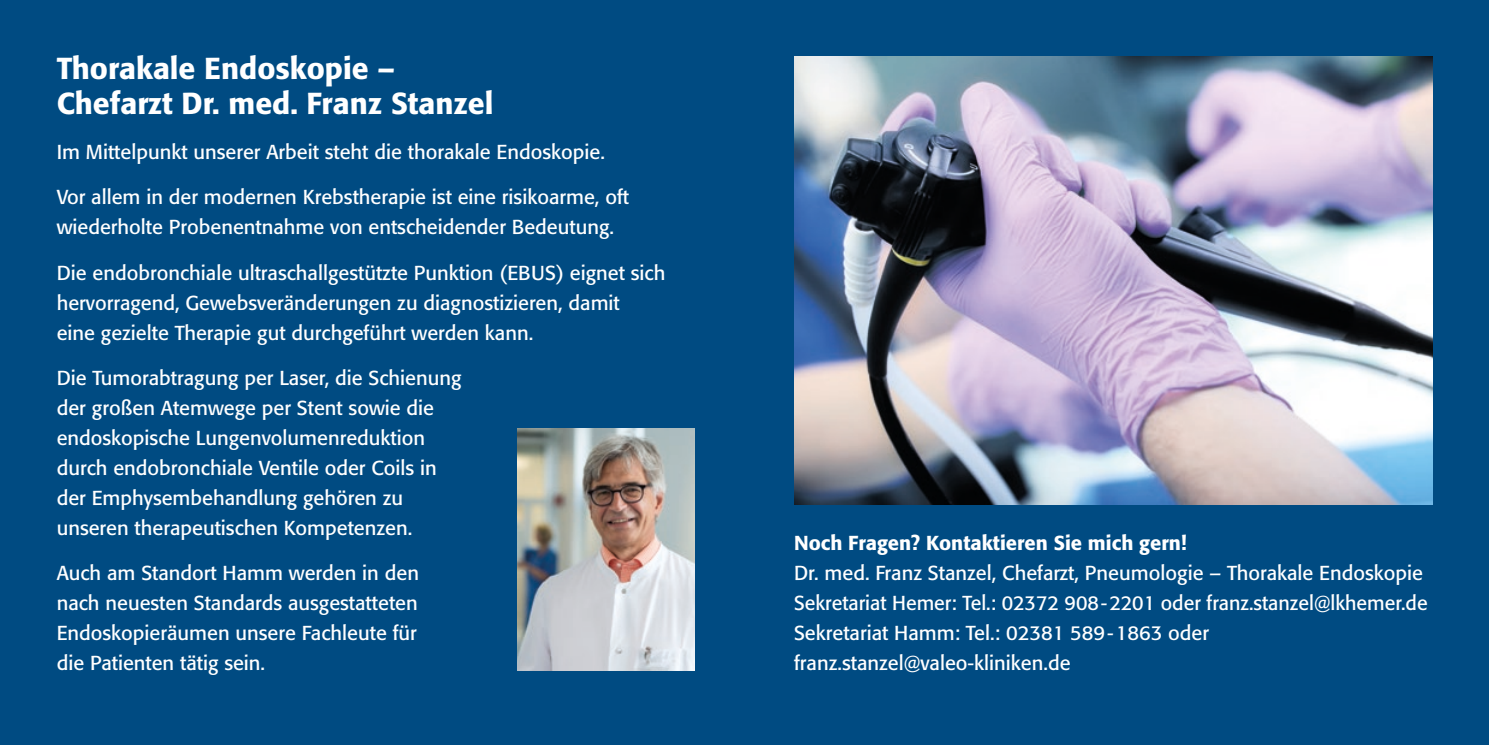
<style>
.page{position:relative;width:1489px;height:745px;background:#fff}
.page>*{position:absolute;margin:0;border:0;box-sizing:border-box;transform-origin:0 0}
.t1{font:500 30px/35px "Formata BQ";color:#fff}
.t2{font:20px/30px "Formata BQ";color:#fff}
.t3{font:500 20px "Formata BQ";color:#fff}
</style>
<div class="page">
<div style="left:0;top:0;width:1488px;height:744px;background:#004b82"></div>
<img style="left:794px;top:57px;width:637px;height:447px">
<img style="left:517px;top:428px;width:177px;height:241px">
<h1 class="t1" style="left:57px;top:51px;width:438px">Thorakale Endoskopie –<br>Chefarzt Dr. med. Franz Stanzel</h1>
<p class="t2" style="left:57px;top:137px;width:549px">Im Mittelpunkt unserer Arbeit steht die thorakale Endoskopie.</p>
<p class="t2" style="left:57px;top:182px;width:574px">Vor allem in der modernen Krebstherapie ist eine risikoarme, oft wiederholte Probenentnahme von entscheidender Bedeutung.</p>
<p class="t2" style="left:57px;top:257px;width:610px">Die endobronchiale ultraschallgestützte Punktion (EBUS) eignet sich hervorragend, Gewebsveränderungen zu diagnostizieren, damit<br>eine gezielte Therapie gut durchgeführt werden kann.</p>
<p class="t2" style="left:57px;top:362px;width:406px">Die Tumorabtragung per Laser, die Schienung der großen Atemwege per Stent sowie die endoskopische Lungenvolumenreduktion durch endobronchiale Ventile oder Coils in der Emphysembehandlung gehören zu unseren therapeutischen Kompetenzen.</p>
<p class="t2" style="left:57px;top:557px;width:364px;text-align:justify">Auch am Standort Hamm werden in den nach neuesten Standards ausgestatteten Endoskopieräumen unsere Fachleute für die Patienten tätig sein.</p>
<p class="t3" style="left:794px;top:530px;width:394px">Noch Fragen? Kontaktieren Sie mich gern!</p>
<p class="t2" style="left:794px;top:557px;width:635px">Dr. med. Franz Stanzel, Chefarzt, Pneumologie – Thorakale Endoskopie Sekretariat Hemer: Tel.: 02372 908-2201 oder franz.stanzel@lkhemer.de Sekretariat Hamm: Tel.: 02381 589-1863 oder franz.stanzel@valeo-kliniken.de</p>
</div>
